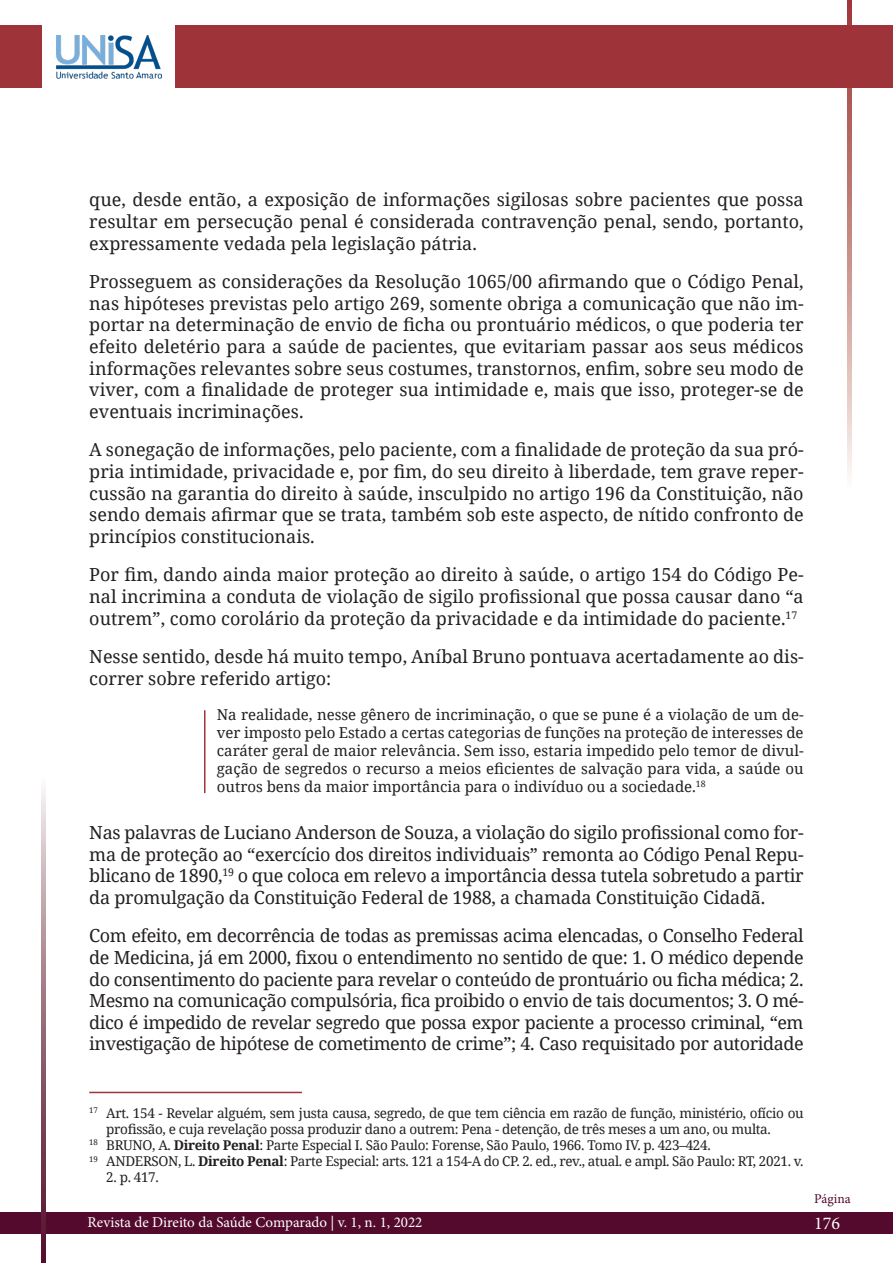
<style>
.page{position:relative;width:893px;height:1263px;background:#fff}
.page>*{position:absolute;margin:0;border:0;box-sizing:border-box;transform-origin:0 0}
.txt{font:18px/21.6px "Noto Serif";color:#231f20;text-align:justify}
.t1{font:18px "Minion Pro";color:#fff}
.citação{font:15px/18px "Noto Serif";color:#231f20;text-align:justify}
.t2{font:15px "Minion Pro";color:#fff}
.rodapé{font:13.5px/16.2px "Noto Serif";letter-spacing:-.025em;color:#231f20}
.t3{font:13.5px "Minion Pro";letter-spacing:-.005em;color:#53092b}
.s1{font-weight:700}
</style>
<div class="page">
<svg style="left:847px;top:0;width:4px;height:475px;background:#cc9892"></svg>
<div style="left:0;top:26px;width:893px;height:62px;background:#9e343a"></div>
<div style="left:0;top:1212px;width:893px;height:21px;background:#540a2c"></div>
<svg style="left:41px;top:789px;width:5px;height:474px;background:#9b727f"></svg>
<div style="left:43px;top:11px;width:132px;height:92px;background:#fff"></div>
<img style="left:56px;top:35px;width:106px;height:44px">
<hr style="left:89px;top:1092px;width:213px;height:1px;background:#9f343b">
<hr style="left:204px;top:710px;width:1px;height:83px;background:#9f343b">
<p class="txt" style="left:89px;top:188px;width:716px">que, desde então, a exposição de informações sigilosas sobre pacientes que possa resultar em persecução penal é considerada contravenção penal, sendo, portanto, expressamente vedada pela legislação pátria.</p>
<p class="txt" style="left:89px;top:270px;width:716px">Prosseguem as considerações da Resolução 1065/00 afirmando que o Código Penal, nas hipóteses previstas pelo artigo 269, somente obriga a comunicação que não im&shy;portar na determinação de envio de ficha ou prontuário médicos, o que poderia ter efeito deletério para a saúde de pacientes, que evitariam passar aos seus médicos informações relevantes sobre seus costumes, transtornos, enfim, sobre seu modo de viver, com a finalidade de proteger sua intimidade e, mais que isso, proteger-se de eventuais incriminações.</p>
<p class="txt" style="left:89px;top:438px;width:716px">A sonegação de informações, pelo paciente, com a finalidade de proteção da sua pró&shy;pria intimidade, privacidade e, por fim, do seu direito à liberdade, tem grave reper&shy;cussão na garantia do direito à saúde, insculpido no artigo 196 da Constituição, não sendo demais afirmar que se trata, também sob este aspecto, de nítido confronto de princípios constitucionais.</p>
<p class="txt" style="left:89px;top:563px;width:716px">Por fim, dando ainda maior proteção ao direito à saúde, o artigo 154 do Código Pe&shy;nal incrimina a conduta de violação de sigilo profissional que possa causar dano “a outrem”, como corolário da proteção da privacidade e da intimidade do paciente.<sup>17</sup></p>
<p class="txt" style="left:89px;top:645px;width:716px">Nesse sentido, desde há muito tempo, Aníbal Bruno pontuava acertadamente ao dis&shy;correr sobre referido artigo:</p>
<p class="citação" style="left:217px;top:705px;width:588px">Na realidade, nesse gênero de incriminação, o que se pune é a violação de um de&shy;ver imposto pelo Estado a certas categorias de funções na proteção de interesses de caráter geral de maior relevância. Sem isso, estaria impedido pelo temor de divul&shy;gação de segredos o recurso a meios eficientes de salvação para vida, a saúde ou outros bens da maior importância para o indivíduo ou a sociedade.<sup>18</sup></p>
<p class="txt" style="left:89px;top:821px;width:716px">Nas palavras de Luciano Anderson de Souza, a violação do sigilo profissional como for&shy;ma de proteção ao “exercício dos direitos individuais” remonta ao Código Penal Repu&shy;blicano de 1890,<sup>19</sup> o que coloca em relevo a importância dessa tutela sobretudo a partir da promulgação da Constituição Federal de 1988, a chamada Constituição Cidadã.</p>
<p class="txt" style="left:89px;top:924px;width:716px">Com efeito, em decorrência de todas as premissas acima elencadas, o Conselho Federal de Medicina, já em 2000, fixou o entendimento no sentido de que: 1. O médico depende do consentimento do paciente para revelar o conteúdo de prontuário ou ficha médica; 2.<br>Mesmo na comunicação compulsória, fica proibido o envio de tais documentos; 3. O mé&shy;dico é impedido de revelar segredo que possa expor paciente a processo criminal, “em investigação de hipótese de cometimento de crime”; 4. Caso requisitado por autoridade</p>
<p class="rodapé" style="left:106px;top:1104px;width:699px;text-indent:-17px"><sup>17</sup> Art. 154 - Revelar alguém, sem justa causa, segredo, de que tem ciência em razão de função, ministério, ofício ou profissão, e cuja revelação possa produzir dano a outrem: Pena - detenção, de três meses a um ano, ou multa.</p>
<p class="rodapé" style="left:89px;top:1136px;width:623px"><sup>18</sup> BRUNO, A. <span class="s1">Direito Penal</span>: Parte Especial I. São Paulo: Forense, São Paulo, 1966. Tomo IV. p. 423–424.</p>
<p class="rodapé" style="left:89px;top:1153px;width:716px"><sup>19</sup> ANDERSON, L. <span class="s1">Direito Penal</span>: Parte Especial: arts. 121 a 154-A do CP. 2. ed., rev., atual. e ampl. São Paulo: RT, 2021. v.</p>
<p class="rodapé" style="left:106px;top:1169px;width:54px">2. p. 417.</p>
<p class="t2" style="left:88px;top:1212px;width:336px">Revista de Direito da Saúde Comparado | v. 1, n. 1, 2022</p>
<p class="t3" style="left:814px;top:1190px;width:38px">Página</p>
<p class="t1" style="left:814px;top:1211px;width:27px">176</p>
</div>
